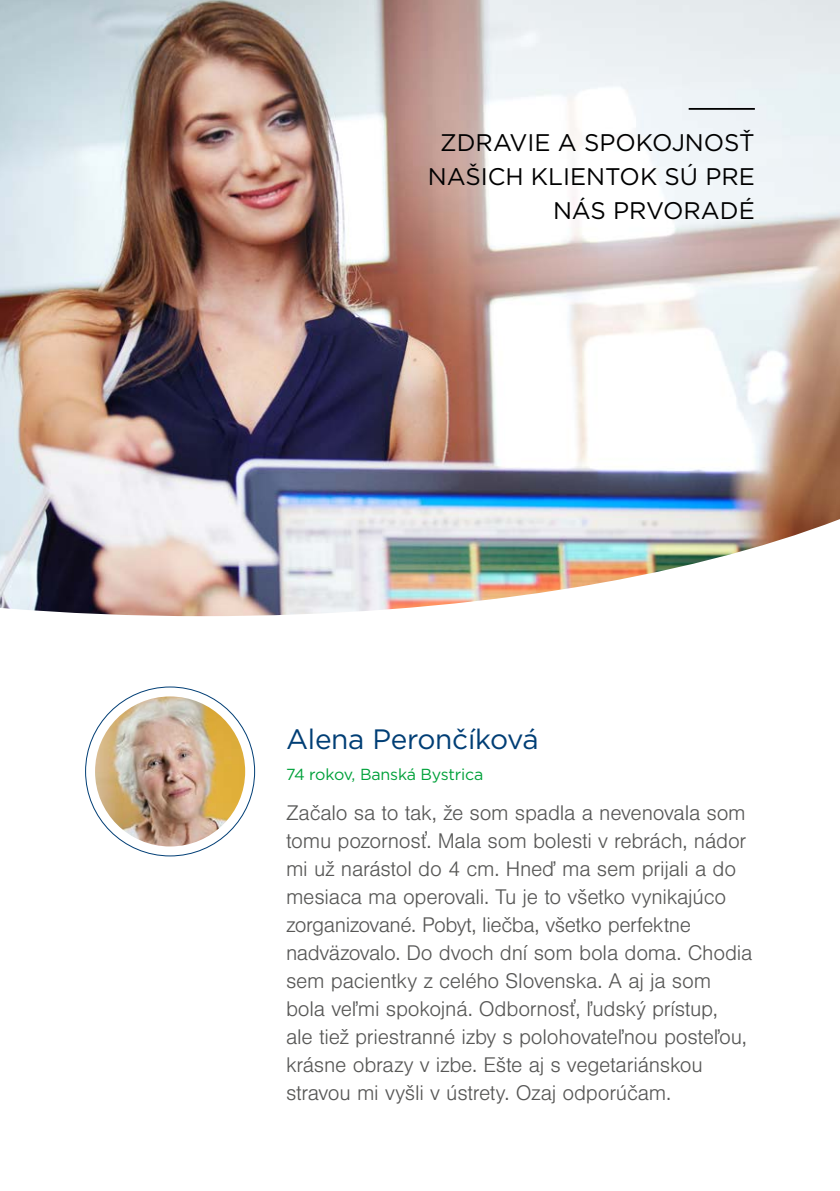
<style>
.page{position:relative;width:840px;height:1191px;background:#fff}
.page>*{position:absolute;margin:0;border:0;box-sizing:border-box;transform-origin:0 0}
.t1{font:28px "Gotham";letter-spacing:-.01em;color:#003e75}
.t2{font:24px/34px "Gotham";color:#000;text-align:right}
.t3{font:300 22px/28px "Nimbus San";letter-spacing:-.01em;color:#575756}
.t4{font:16px "Gotham";letter-spacing:-.01em;color:#00a13a}
</style>
<div class="page">
<img style="left:0;top:0;width:839px;height:616px">
<img style="left:95px;top:696px;width:150px;height:150px;border-radius:75px">
<hr style="left:688px;top:108px;width:66px;height:2px;background:#000">
<p class="t2" style="left:427px;top:125px;width:328px">ZDRAVIE A SPOKOJNOSŤ<br>NAŠICH KLIENTOK SÚ PRE<br>NÁS PRVORADÉ</p>
<p class="t1" style="left:286px;top:721px;width:254px">Alena Perončíková</p>
<p class="t4" style="left:286px;top:764px;width:199px">74 rokov, Banská Bystrica</p>
<p class="t3" style="left:286px;top:799px;width:468px">Začalo sa to tak, že som spadla a nevenovala som tomu pozornosť. Mala som bolesti v rebrách, nádor mi už narástol do 4 cm. Hneď ma sem prijali a do mesiaca ma operovali. Tu je to všetko vynikajúco zorganizované. Pobyt, liečba, všetko perfektne nadväzovalo. Do dvoch dní som bola doma. Chodia sem pacientky z celého Slovenska. A aj ja som bola veľmi spokojná. Odbornosť, ľudský prístup,<br>ale tiež priestranné izby s polohovateľnou posteľou, krásne obrazy v izbe. Ešte aj s vegetariánskou stravou mi vyšli v ústrety. Ozaj odporúčam.</p>
</div>
